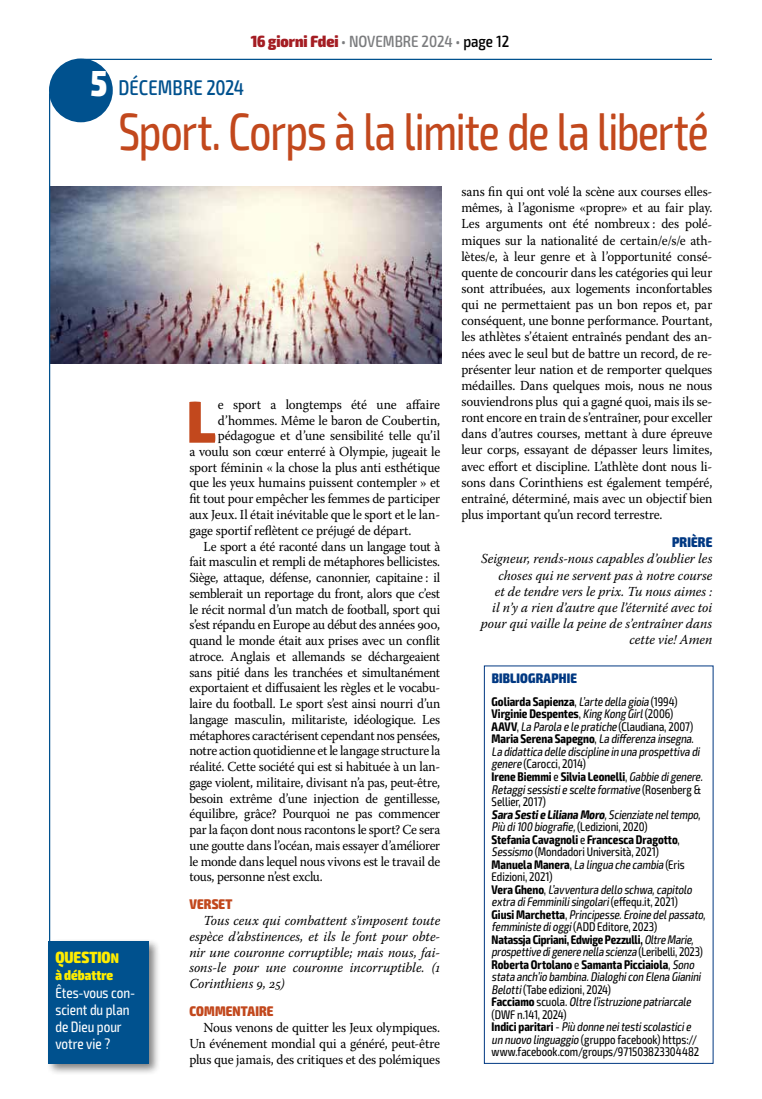
<style>
.page{position:relative;width:762px;height:1099px;background:#fff}
.page>*{position:absolute;margin:0;border:0;box-sizing:border-box;transform-origin:0 0}
.t1{font:900 57.12px "Glober";color:#c2481d;scale:.92 1}
.t2{font:condensed 52.5px "Exo 2";letter-spacing:-.02em;color:#c2481d;scale:.91 1}
.t3{font:500 condensed 21.25px "Exo 2";color:#00518e;scale:.96 1}
.t4{font:500 condensed 16.25px "Exo 2";color:#7b7c7e}
.t5{font:900 condensed 16.25px "Exo 2";color:#ffed00;scale:.96 1}
.t6{font:condensed 15px/17.2px "Exo 2";letter-spacing:-.005em;color:#fff;scale:.96 1}
.t7{font:900 condensed 14px "Exo 2";letter-spacing:.01em;color:#c2481d;scale:.96 1}
.t8{font:900 condensed 14px "Exo 2";letter-spacing:.005em;color:#ffed00;scale:.96 1}
.t9{font:900 condensed 14px "Exo 2";letter-spacing:.01em;color:#003882;scale:.96 1}
.t10{font:13.75px/16.1px "Warnock Pro";letter-spacing:-.015em;color:#000;text-align:justify;scale:.95 1}
.t11{font:13.75px "Warnock Pro";letter-spacing:-.015em;color:#000;scale:.94 1}
.t12{font:italic 13.75px/16.1px "Warnock Pro";color:#000;text-align:justify;scale:.96 1}
.t13{font:900 condensed 13.75px "Exo 2";letter-spacing:.015em;color:#003882;scale:.96 1}
.t14{font:italic condensed 12.5px/12.5px "Exo 2";color:#000;scale:.95 1}
.s1{font-weight:900;color:#a41d23}
.s2{color:#000}
.s3{font-weight:900;font-size:36.25px;color:#fff}
.s4{font-size:14px}
.s5{font-weight:700;font-style:normal}
.s6{font-style:normal}
</style>
<div class="page">
<div style="left:46px;top:938px;width:115px;height:138px;background:#000;opacity:.5"></div>
<div style="left:48px;top:941px;width:100px;height:122px;background:#00518e"></div>
<img style="left:50px;top:186px;width:391px;height:177px">
<div style="left:484px;top:665px;width:229px;height:398px;border:1px solid #003882"></div>
<hr style="left:85px;top:59px;width:627px;height:1px;background:#00518e">
<hr style="left:49px;top:93px;width:1px;height:954px;background:#00518e">
<div style="left:49px;top:58px;width:64px;height:64px;background:#00518e;border-radius:50%"></div>
<p class="t4" style="left:251px;top:32px;width:260px"><span class="s1">16 giorni Fdei</span> • NOVEMBRE 2024 • <span class="s2">page 12</span></p>
<h3 class="t3" style="left:91px;top:75px;width:161px"><span class="s3">5</span> DÉCEMBRE 2024</h3>
<h2 class="t2" style="left:118px;top:101px;width:650px">Sport. Corps à la limite de la liberté</h2>
<p class="t5" style="left:55px;top:947px;width:68px">QUESTIO<span class="s4">N</span></p>
<p class="t8" style="left:55px;top:966px;width:62px">à débattre</p>
<p class="t6" style="left:55px;top:983px;width:85px">Êtes-vous con&shy;scient du plan de Dieu pour votre vie ?</p>
<h1 class="t1" style="left:187px;top:378px;width:33px">L</h1>
<p class="t10" style="left:218px;top:396px;width:236px">e sport a longtemps été une affaire</p>
<p class="t10" style="left:218px;top:412px;width:236px">d’hommes. Même le baron de Coubertin,</p>
<p class="t10" style="left:218px;top:427px;width:236px">pédagogue et d’une sensibilité telle qu’il</p>
<p class="t10" style="left:189px;top:443px;width:266px">a voulu son cœur enterré à Olympie, jugeait le</p>
<p class="t10" style="left:189px;top:459px;width:265px">sport féminin « la chose la plus anti esthétique</p>
<p class="t10" style="left:189px;top:474px;width:266px">que les yeux humains puissent contempler » et</p>
<p class="t10" style="left:189px;top:490px;width:266px">fit tout pour empêcher les femmes de participer</p>
<p class="t10" style="left:189px;top:506px;width:266px">aux Jeux. Il était inévitable que le sport et le lan-</p>
<p class="t10" style="left:189px;top:522px;width:235px">gage sportif reflètent ce préjugé de départ.</p>
<p class="t11" style="left:203px;top:537px;width:253px">Le sport a été raconté dans un langage tout à</p>
<p class="t11" style="left:189px;top:553px;width:268px">fait masculin et rempli de métaphores bellicistes.</p>
<p class="t11" style="left:189px;top:569px;width:268px">Siège, attaque, défense, canonnier, capitaine : il</p>
<p class="t11" style="left:189px;top:585px;width:268px">semblerait un reportage du front, alors que c’est</p>
<p class="t11" style="left:189px;top:600px;width:268px">le récit normal d’un match de football, sport qui</p>
<p class="t11" style="left:189px;top:616px;width:268px">s’est répandu en Europe au début des années 900,</p>
<p class="t11" style="left:189px;top:632px;width:268px">quand le monde était aux prises avec un conflit</p>
<p class="t11" style="left:189px;top:648px;width:268px">atroce. Anglais et allemands se déchargeaient</p>
<p class="t11" style="left:189px;top:663px;width:268px">sans pitié dans les tranchées et simultanément</p>
<p class="t11" style="left:189px;top:679px;width:268px">exportaient et diffusaient les règles et le vocabu-</p>
<p class="t11" style="left:189px;top:695px;width:268px">laire du football. Le sport s’est ainsi nourri d’un</p>
<p class="t11" style="left:189px;top:711px;width:268px">langage masculin, militariste, idéologique. Les</p>
<p class="t11" style="left:189px;top:726px;width:268px">métaphores caractérisent cependant nos pensées,</p>
<p class="t11" style="left:189px;top:742px;width:268px">notre action quotidienne et le langage structure la</p>
<p class="t11" style="left:189px;top:758px;width:268px">réalité. Cette société qui est si habituée à un lan-</p>
<p class="t11" style="left:189px;top:774px;width:268px">gage violent, militaire, divisant n’a pas, peut-être,</p>
<p class="t11" style="left:189px;top:789px;width:268px">besoin extrême d’une injection de gentillesse,</p>
<p class="t11" style="left:189px;top:805px;width:268px">équilibre, grâce? Pourquoi ne pas commencer</p>
<p class="t11" style="left:189px;top:821px;width:268px">par la façon dont nous racontons le sport? Ce sera</p>
<p class="t11" style="left:189px;top:837px;width:268px">une goutte dans l’océan, mais essayer d’améliorer</p>
<p class="t11" style="left:189px;top:852px;width:268px">le monde dans lequel nous vivons est le travail de</p>
<p class="t11" style="left:189px;top:868px;width:143px">tous, personne n’est exclu.</p>
<p class="t7" style="left:189px;top:896px;width:46px">VERSET</p>
<p class="t12" style="left:189px;top:912px;width:263px;line-height:15.8px;text-indent:14px">Tous ceux qui combattent s’imposent toute espèce d’abstinences, et ils le font pour obte&shy;nir une couronne corruptible; mais nous, fai&shy;sons-le pour une couronne incorruptible. (1<br>Corinthiens 9, 25)</p>
<p class="t7" style="left:189px;top:1002px;width:89px">COMMENTAIRE</p>
<p class="t10" style="left:189px;top:1019px;width:266px;line-height:15.8px;text-indent:14px">Nous venons de quitter les Jeux olympiques.<br>Un événement mondial qui a généré, peut-être plus que jamais, des critiques et des polémiques</p>
<p class="t10" style="left:461px;top:183px;width:266px">sans fin qui ont volé la scène aux courses elles&shy;mêmes, à l’agonisme «propre» et au fair play.<br>Les arguments ont été nombreux : des polé&shy;miques sur la nationalité de certain/e/s/e ath&shy;lètes/e, à leur genre et à l’opportunité consé&shy;quente de concourir dans les catégories qui leur sont attribuées, aux logements inconfortables qui ne permettaient pas un bon repos et, par conséquent, une bonne performance. Pourtant, les athlètes s’étaient entraînés pendant des an&shy;nées avec le seul but de battre un record, de re&shy;présenter leur nation et de remporter quelques médailles. Dans quelques mois, nous ne nous souviendrons plus qui a gagné quoi, mais ils se&shy;ront encore en train de s’entraîner, pour exceller dans d’autres courses, mettant à dure épreuve leur corps, essayant de dépasser leurs limites, avec effort et discipline. L’athlète dont nous li&shy;sons dans Corinthiens est également tempéré, entraîné, déterminé, mais avec un objectif bien plus important qu’un record terrestre.</p>
<p class="t9" style="left:672px;top:534px;width:43px">PRIÈRE</p>
<p class="t12" style="left:481px;top:550px;width:243px;text-align:right">Seigneur, rends-nous capables d’oublier les choses qui ne servent pas à notre course<br>et de tendre vers le prix. Tu nous aimes :<br>il n’y a rien d’autre que l’éternité avec toi pour qui vaille la peine de s’entraîner dans cette vie! Amen</p>
<p class="t13" style="left:492px;top:669px;width:90px">BIBLIOGRAPHIE</p>
<p class="t14" style="left:491px;top:695px;width:229px"><span class="s5">Goliarda Sapienza</span><span class="s6">,</span> L’arte della gioia <span class="s6">(1994)<br></span><span class="s5">Virginie Despentes</span><span class="s6">,</span> King Kong Girl<span class="s6">(2006)<br></span><span class="s5">AAVV</span><span class="s6">,</span> La Parola e le pratiche <span class="s6">(Claudiana, 2007)<br></span><span class="s5">Maria Serena Sapegno</span><span class="s6">,</span> La differenza insegna<span class="s6">.<br></span>La didattica delle discipline in una prospettiva di genere <span class="s6">(Carocci, 2014)<br></span><span class="s5">Irene Biemmi</span> <span class="s6">e</span> <span class="s5">Silvia Leonelli</span><span class="s6">,</span> Gabbie digenere.<br>Retaggisessistie scelte formative <span class="s6">( R o s e n b e r g &amp; Sellier, 2017)<br></span><span class="s5">Sara Sestie Liliana Moro</span>,Scienziate neltempo, Più di100 biografie,<span class="s6">(Ledizioni, 2020)<br></span><span class="s5">Stefania Cavagnoli</span> <span class="s6">e</span> <span class="s5">Francesca Dragotto</span><span class="s6">, </span>Sessismo <span class="s6">(Mondadori Università, 2021)<br></span><span class="s5">Manuela Manera</span><span class="s6">,</span> La lingua che cambia <span class="s6">(Eris Edizioni, 2021)<br></span><span class="s5">Ve r a G h e n o</span> <span class="s6">,</span> L’avventura dello schwa,capitolo extra diFemminilisingolari<span class="s6">(e ffe q u . i t , 2 0 2 1 )<br></span><span class="s5">G i u s i M a rc h e t t a</span> <span class="s6">,</span> Principesse.Eroine delpassato, femministe dioggi<span class="s6">(ADD Editore, 2023)<br></span><span class="s5">Natassja Cipriani, Edwige Pezzulli,</span> Oltre Marie, prospettive digenere nella scienza <span class="s6">( L e r i b e l l i , 2 0 2 3)<br></span><span class="s5">Roberta Ortolano</span> <span class="s6">e</span> <span class="s5">Samanta Picciaiola</span><span class="s6">,</span> Sono stata anch’io bambina.Dialoghicon Elena Gianini Belotti<span class="s6">(Tabe edizioni, 2024)<br></span><span class="s5">Fa c c i a m o</span> <span class="s6">s c u o l a .</span> Oltre l’istruzione patriarcale <span class="s6">(DWF n.141, 2024)<br></span><span class="s5">I n d i c i p a r i ta r i</span> <span class="s6">-</span> Più donne neitestiscolasticie un nuovo linguaggio <span class="s6">(gruppo facebook) https:// www.facebook.com/groups/971503823304482</span></p>
</div>
